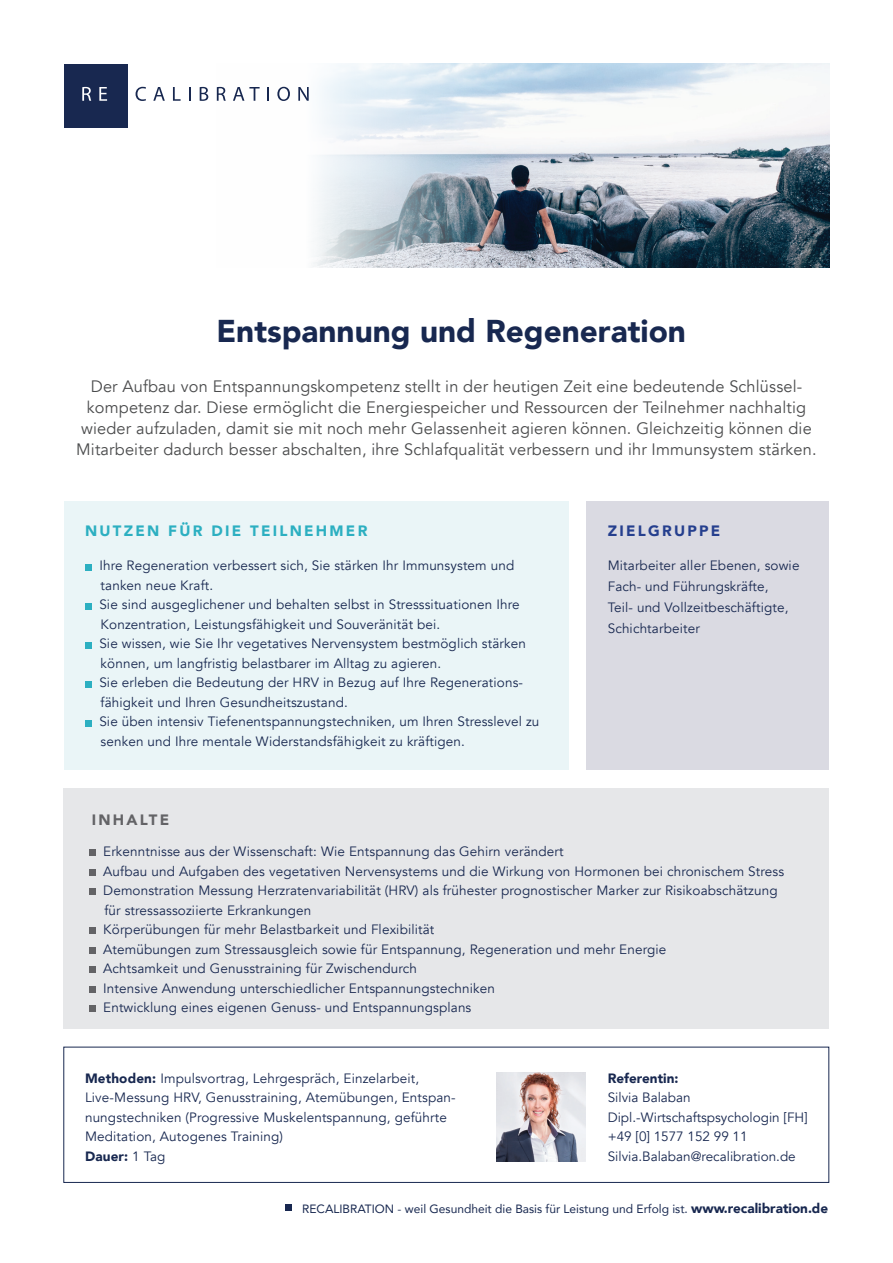
<style>
.page{position:relative;width:893px;height:1263px;background:#fff}
.page>*{position:absolute;margin:0;border:0;box-sizing:border-box;transform-origin:0 0}
.t1{font:900 31.5px "Avenir";color:#182850}
.t2{font:16.5px/21px "Avenir";letter-spacing:.01em;color:#4b4c4d;text-align:center}
.t3{font:900 15px "Avenir";letter-spacing:.15em;color:#2cafc1}
.t4{font:900 15px "Avenir";letter-spacing:.15em;color:#253f8e}
.t5{font:900 15px "Avenir";letter-spacing:.15em;color:#636366}
.t6{font:13.5px/19.5px "Avenir";letter-spacing:.01em;color:#182850}
.t7{font:900 13.5px "Avenir";color:#182850}
.t8{font:12px "Avenir";color:#182850}
.s1{font-weight:900}
.s2{font-weight:900;font-size:13.5px}
</style>
<div class="page">
<img style="left:218px;top:64px;width:611px;height:204px">
<div style="left:64px;top:64px;width:64px;height:64px;background:#182850"></div>
<svg style="left:82px;top:87px;width:9px;height:14px"></svg>
<svg style="left:99px;top:87px;width:8px;height:14px"></svg>
<svg style="left:136px;top:87px;width:10px;height:14px"></svg>
<svg style="left:153px;top:87px;width:12px;height:14px"></svg>
<svg style="left:173px;top:87px;width:8px;height:14px"></svg>
<svg style="left:189px;top:87px;width:1px;height:14px"></svg>
<svg style="left:200px;top:87px;width:8px;height:14px"></svg>
<svg style="left:217px;top:87px;width:9px;height:14px"></svg>
<svg style="left:233px;top:87px;width:27px;height:14px"></svg>
<svg style="left:267px;top:87px;width:2px;height:14px"></svg>
<svg style="left:277px;top:87px;width:13px;height:14px"></svg>
<svg style="left:298px;top:87px;width:11px;height:14px"></svg>
<div style="left:64px;top:501px;width:504px;height:269px;background:#eaf5f7"></div>
<svg style="left:85px;top:564px;width:6px;height:6px"></svg>
<svg style="left:85px;top:603px;width:6px;height:6px"></svg>
<svg style="left:85px;top:642px;width:6px;height:6px"></svg>
<svg style="left:85px;top:681px;width:6px;height:6px"></svg>
<svg style="left:85px;top:720px;width:6px;height:6px"></svg>
<div style="left:586px;top:501px;width:243px;height:269px;background:#dadae2"></div>
<div style="left:64px;top:789px;width:765px;height:240px;background:#e6e7e9"></div>
<svg style="left:89px;top:850px;width:6px;height:6px"></svg>
<svg style="left:89px;top:869px;width:6px;height:6px"></svg>
<svg style="left:89px;top:889px;width:6px;height:6px"></svg>
<svg style="left:89px;top:928px;width:6px;height:6px"></svg>
<svg style="left:89px;top:947px;width:6px;height:6px"></svg>
<svg style="left:89px;top:967px;width:6px;height:6px"></svg>
<svg style="left:89px;top:986px;width:6px;height:6px"></svg>
<svg style="left:89px;top:1006px;width:6px;height:6px"></svg>
<div style="left:63px;top:1047px;width:766px;height:136px;border:1px solid #182850"></div>
<img style="left:496px;top:1072px;width:89px;height:89px">
<svg style="left:286px;top:1204px;width:6px;height:6px"></svg>
<h1 class="t1" style="left:216px;top:304px;width:471px">Entspannung und Regeneration</h1>
<p class="t2" style="left:76px;top:376px;width:742px">Der Aufbau von Entspannungskompetenz stellt in der heutigen Zeit eine bedeutende Schlüssel&shy;kompetenz dar. Diese ermöglicht die Energiespeicher und Ressourcen der Teilnehmer nachhaltig wieder aufzuladen, damit sie mit noch mehr Gelassenheit agieren können. Gleichzeitig können die Mitarbeiter dadurch besser abschalten, ihre Schlafqualität verbessern und ihr Immunsystem stärken.</p>
<p class="t3" style="left:85px;top:518px;width:63px">Nutzen</p>
<p class="t3" style="left:168px;top:518px;width:189px">für die Teilnehmer</p>
<p class="t6" style="left:99px;top:556px;width:442px">Ihre Regeneration verbessert sich, Sie stärken Ihr Immunsystem und tanken neue Kraft.<br>Sie sind ausgeglichener und behalten selbst in Stresssituationen Ihre Konzentration, Leistungsfähigkeit und Souveränität bei.<br>Sie wissen, wie Sie Ihr vegetatives Nervensystem bestmöglich stärken können, um langfristig belastbarer im Alltag zu agieren.<br>Sie erleben die Bedeutung der HRV in Bezug auf Ihre Regenerations&shy;fähigkeit und Ihren Gesundheitszustand.<br>Sie üben intensiv Tiefenentspannungstechniken, um Ihren Stresslevel zu senken und Ihre mentale Widerstandsfähigkeit zu kräftigen.</p>
<p class="t4" style="left:608px;top:518px;width:112px">zielgr uppe</p>
<p class="t6" style="left:608px;top:555px;width:193px;line-height:21px">Mitarbeiter aller Ebenen, sowie<br>Fach- und Führungskräfte,<br>Teil- und Vollzeitbeschäftigte,<br>Schichtarbeiter</p>
<p class="t5" style="left:92px;top:806px;width:77px">in halte</p>
<p class="t6" style="left:103px;top:842px;width:682px">Erkenntnisse aus der Wissenschaft: Wie Entspannung das Gehirn verändert<br>Aufbau und Aufgaben des vegetativen Nervensystems und die Wirkung von Hormonen bei chronischem Stress Demonstration Messung Herzratenvariabilität (HRV) als frühester prognostischer Marker zur Risikoabschätzung für stressassoziierte Erkrankungen<br>Körperübungen für mehr Belastbarkeit und Flexibilität<br>Atemübungen zum Stressausgleich sowie für Entspannung, Regeneration und mehr Energie<br>Achtsamkeit und Genusstraining für Zwischendurch<br>Intensive Anwendung unterschiedlicher Entspannungstechniken<br>Entwicklung eines eigenen Genuss- und Entspannungsplans</p>
<p class="t6" style="left:85px;top:1068px;width:372px"><span class="s1">Methoden:</span> Impulsvortrag, Lehrgespräch, Einzelarbeit, Live-Messung HRV, Genusstraining, Atemübungen, Entspan&shy;nungstechniken (Progressive Muskelentspannung, geführte Meditation, Autogenes Training)<br><span class="s1">Dauer:</span> 1 Tag</p>
<p class="t7" style="left:608px;top:1066px;width:72px">Referentin:</p>
<p class="t6" style="left:608px;top:1088px;width:202px">Silvia Balaban<br>Dipl.-Wirtschaftspsychologin [FH] +49 [0] 1577 152 99 11<br>Silvia.Balaban@recalibration.de</p>
<p class="t8" style="left:302px;top:1199px;width:528px">RECALIBRATION - weil Gesundheit die Basis für Leistung und Erfolg ist. <span class="s2">www.recalibration.de</span></p>
</div>
